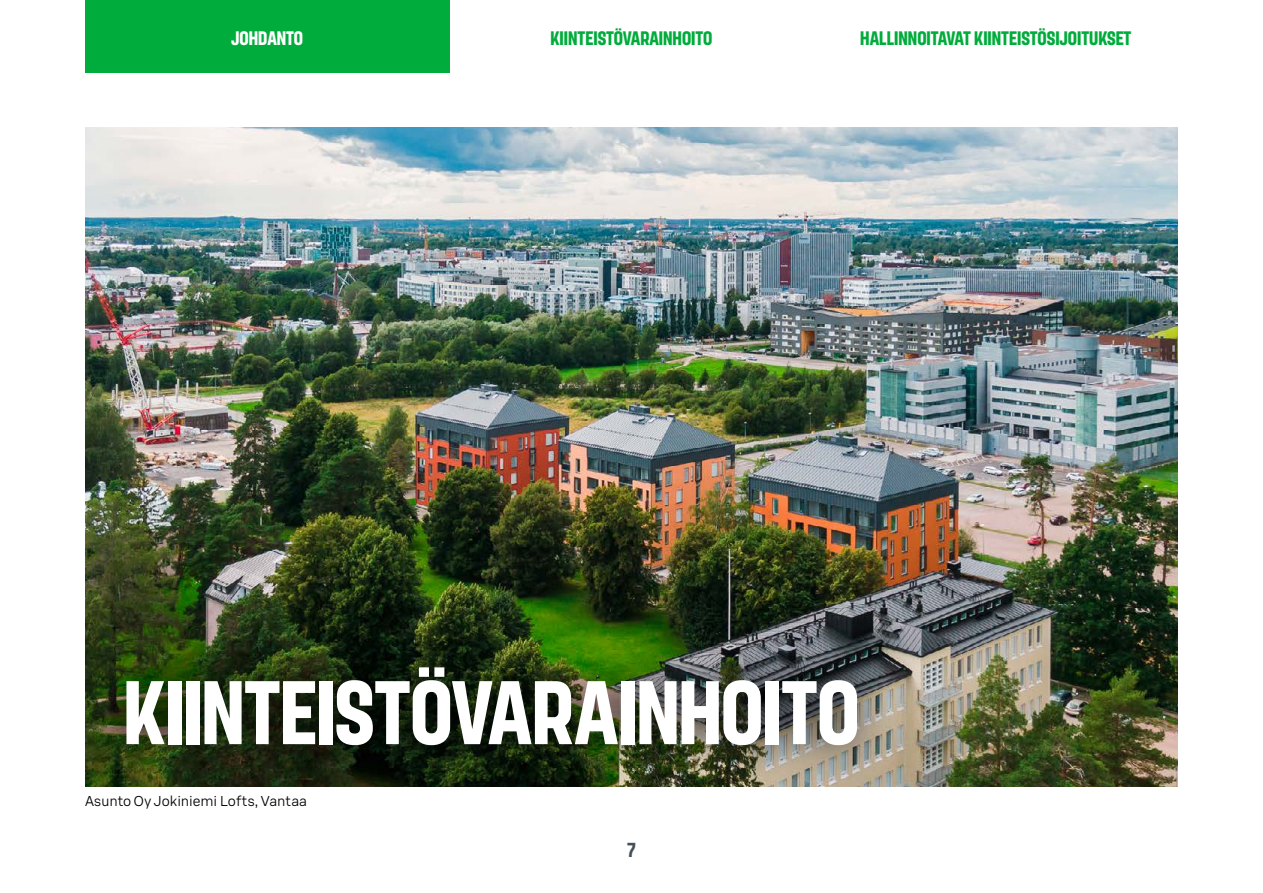
<style>
.page{position:relative;width:1263px;height:893px;background:#fff}
.page>*{position:absolute;margin:0;border:0;box-sizing:border-box;transform-origin:0 0}
.H1_Pääotsikko{font:700 90px "S Bonus Display";letter-spacing:-.01em;color:#fff}
.t1{font:700 20.25px "S Bonus Display";color:#474f54}
.t2{font:700 19.5px "S Bonus Display";color:#00ac3b}
.t3{font:700 19.5px "S Bonus Display";color:#fff}
.P_Leipis{font:300 13.95px "S Bonus UX";color:#000}
</style>
<div class="page">
<div style="left:85px;top:0;width:364px;height:72px;background:#00ac3b"></div>
<img style="left:85px;top:128px;width:1093px;height:659px">
<div style="left:87px;top:630px;width:809px;height:154px;background:#000;opacity:.75"></div>
<p class="t3" style="left:231px;top:26px;width:73px">JOHDANTO</p>
<p class="t2" style="left:551px;top:26px;width:163px">KIINTEISTÖVARAINHOITO</p>
<p class="t2" style="left:860px;top:26px;width:273px">HALLINNOITAVAT KIINTEISTÖSIJOITUKSET</p>
<h1 class="H1_Pääotsikko" style="left:123px;top:657px;width:738px">KIINTEISTÖVARAINHOITO</h1>
<p class="P_Leipis" style="left:85px;top:792px;width:224px">Asunto Oy Jokiniemi Lofts, Vantaa</p>
<p class="t1" style="left:627px;top:837px;width:10px">7</p>
</div>
